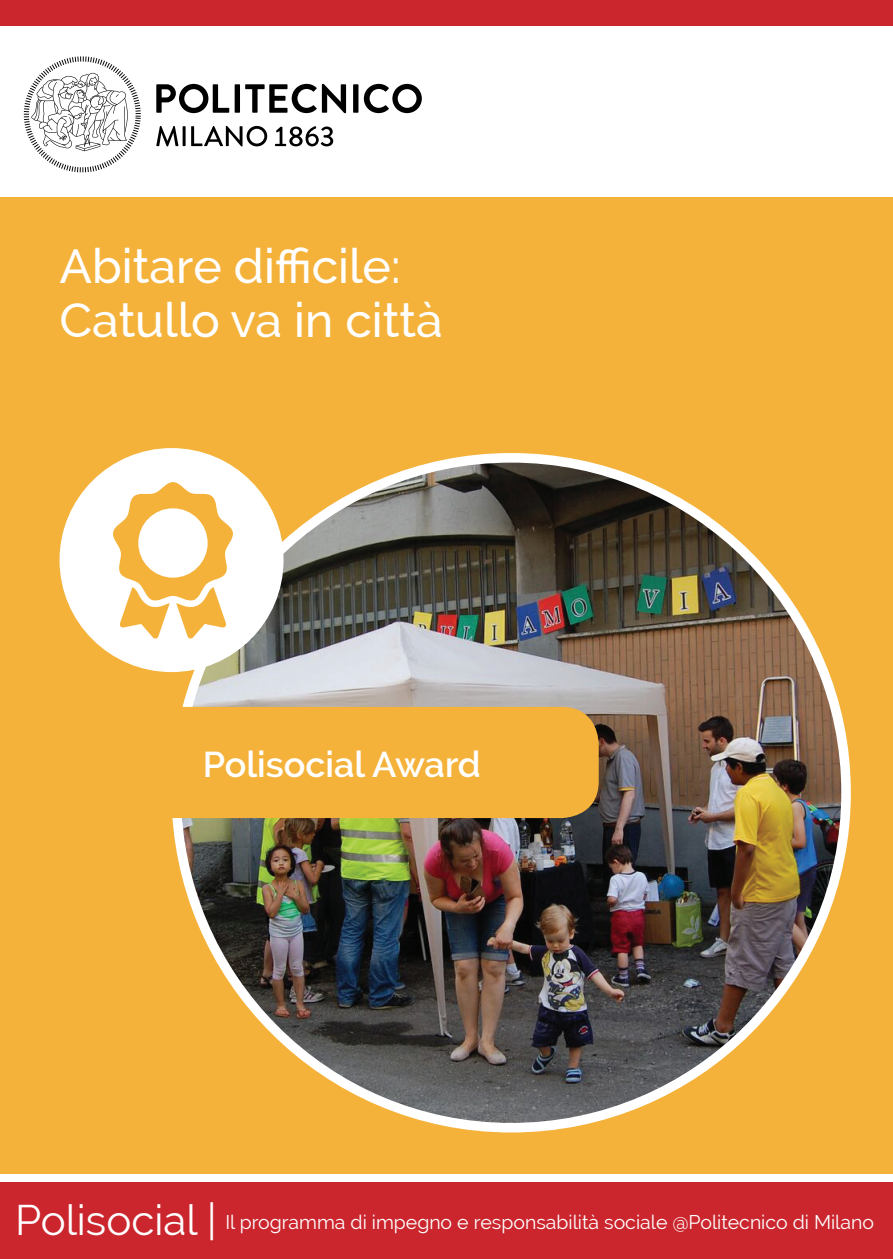
<style>
.page{position:relative;width:893px;height:1259px;background:#fff}
.page>*{position:absolute;margin:0;border:0;box-sizing:border-box;transform-origin:0 0}
.t1{font:500 48px/54px "Raleway";color:#fff}
.t2{font:600 36px "Raleway";color:#fff}
.t3{font:19.5px "Raleway";color:#fff}
.s1{font-size:42px}
</style>
<div class="page">
<div style="left:0;top:198px;width:893px;height:976px;background:#f5b23a"></div>
<div style="left:0;top:0;width:893px;height:26px;background:#cb262d"></div>
<div style="left:0;top:1182px;width:893px;height:77px;background:#cb262d"></div>
<img style="left:176px;top:458px;width:670px;height:669px;border-radius:335px">
<div style="left:76px;top:707px;width:523px;height:111px;background:#f5b23a;border-radius:37px"></div>
<div style="left:60px;top:448px;width:224px;height:224px;background:#fff;border-radius:50%"></div>
<svg style="left:113px;top:482px;width:120px;height:157px"></svg>
<svg style="left:24px;top:56px;width:117px;height:116px"></svg>
<svg style="left:156px;top:126px;width:177px;height:20px"></svg>
<svg style="left:156px;top:84px;width:266px;height:29px"></svg>
<h1 class="t1" style="left:60px;top:239px;width:385px">Abitare difficile:<br>Catullo va in città</h1>
<h2 class="t2" style="left:203px;top:744px;width:280px">Polisocial Award</h2>
<p class="t3" style="left:15px;top:1210px;width:860px"><span class="s1">Polisocial |</span> Il programma di impegno e responsabilità sociale @Politecnico di Milano</p>
</div>
